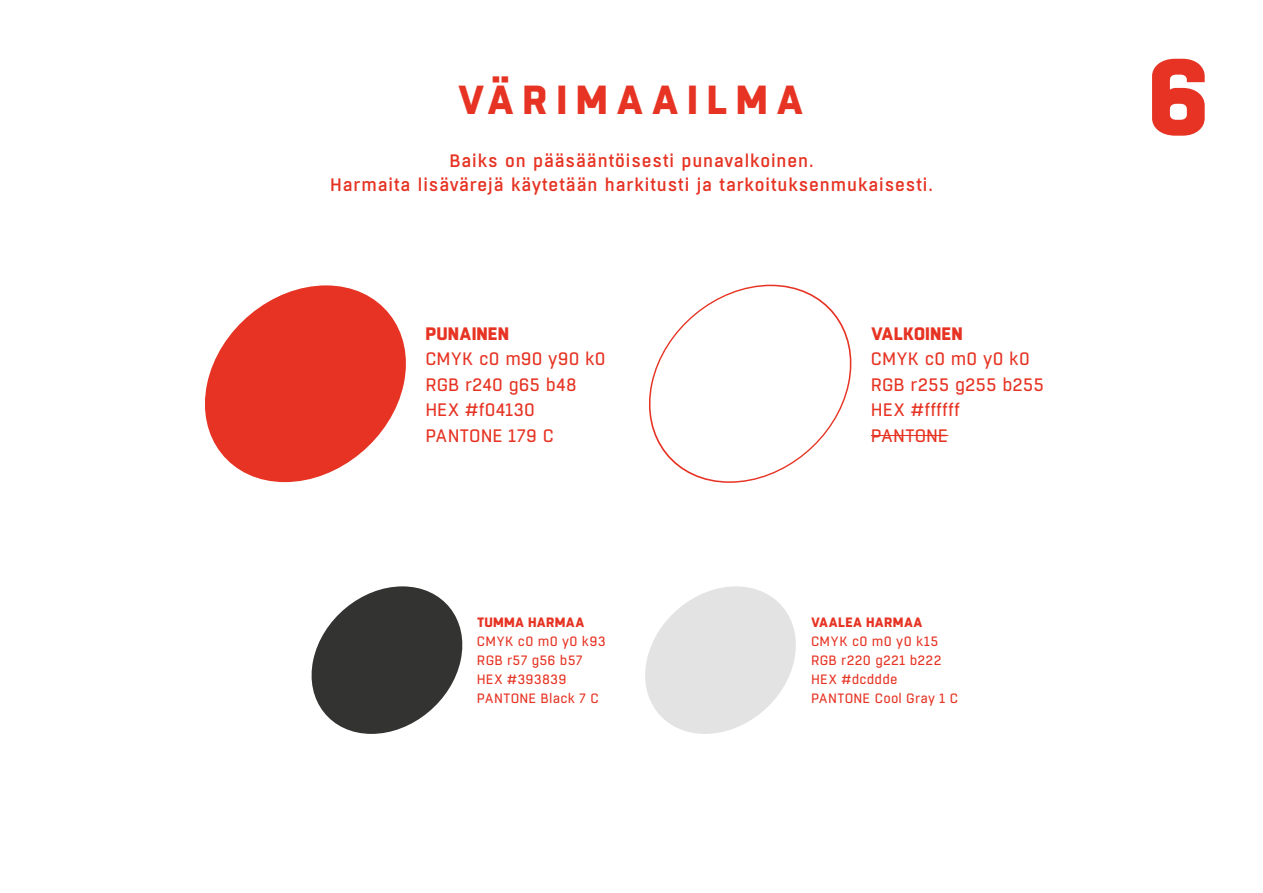
<style>
.page{position:relative;width:1263px;height:893px;background:#fff}
.page>*{position:absolute;margin:0;border:0;box-sizing:border-box;transform-origin:0 0}
.t1{font:800 108px "Boxed";color:#e63323}
.t2{font:800 40.5px "Boxed";letter-spacing:.21em;color:#e63323}
.t3{font:500 18px/24px "Boxed";letter-spacing:.05em;color:#e63323;text-align:center}
.t4{font:18px/25.5px "Boxed";letter-spacing:.005em;color:#e63323}
.t5{font:800 18px "Boxed";color:#e63323}
.t6{font:13.5px/19.2px "Boxed";letter-spacing:.015em;color:#e63323}
.t7{font:800 13.5px "Boxed";letter-spacing:.025em;color:#e63323}
</style>
<div class="page">
<svg style="left:205px;top:285px;width:201px;height:197px;fill:#e63323"></svg>
<svg style="left:649px;top:284px;width:203px;height:199px"></svg>
<hr style="left:871px;top:435px;width:77px;height:1px;background:#e63323">
<svg style="left:645px;top:586px;width:151px;height:148px"></svg>
<svg style="left:311px;top:586px;width:152px;height:148px"></svg>
<h2 class="t2" style="left:458px;top:72px;width:347px">VÄRIMAAILMA</h2>
<h3 class="t3" style="left:330px;top:150px;width:604px">Baiks on pääsääntöisesti punavalkoinen.<br>Harmaita lisävärejä käytetään harkitusti ja tarkoituksenmukaisesti.</h3>
<h3 class="t5" style="left:425px;top:321px;width:85px">PUNAINEN</h3>
<h3 class="t4" style="left:425px;top:346px;width:182px">CMYK c0 m90 y90 k0<br>RGB r240 g65 b48<br>HEX #f04130<br>PANTONE 179 C</h3>
<p class="t7" style="left:477px;top:613px;width:109px">TUMMA HARMAA</p>
<p class="t6" style="left:477px;top:632px;width:130px">CMYK c0 m0 y0 k93<br>RGB r57 g56 b57<br>HEX #393839<br>PANTONE Black 7 C</p>
<h3 class="t5" style="left:871px;top:321px;width:93px">VALKOINEN</h3>
<h3 class="t4" style="left:871px;top:346px;width:175px">CMYK c0 m0 y0 k0<br>RGB r255 g255 b255<br>HEX #ffffff<br>PANTONE</h3>
<p class="t7" style="left:811px;top:613px;width:113px">VAALEA HARMAA</p>
<p class="t6" style="left:811px;top:632px;width:149px">CMYK c0 m0 y0 k15<br>RGB r220 g221 b222<br>HEX #dcddde<br>PANTONE Cool Gray 1 C</p>
<h1 class="t1" style="left:1148px;top:23px;width:63px">6</h1>
</div>
